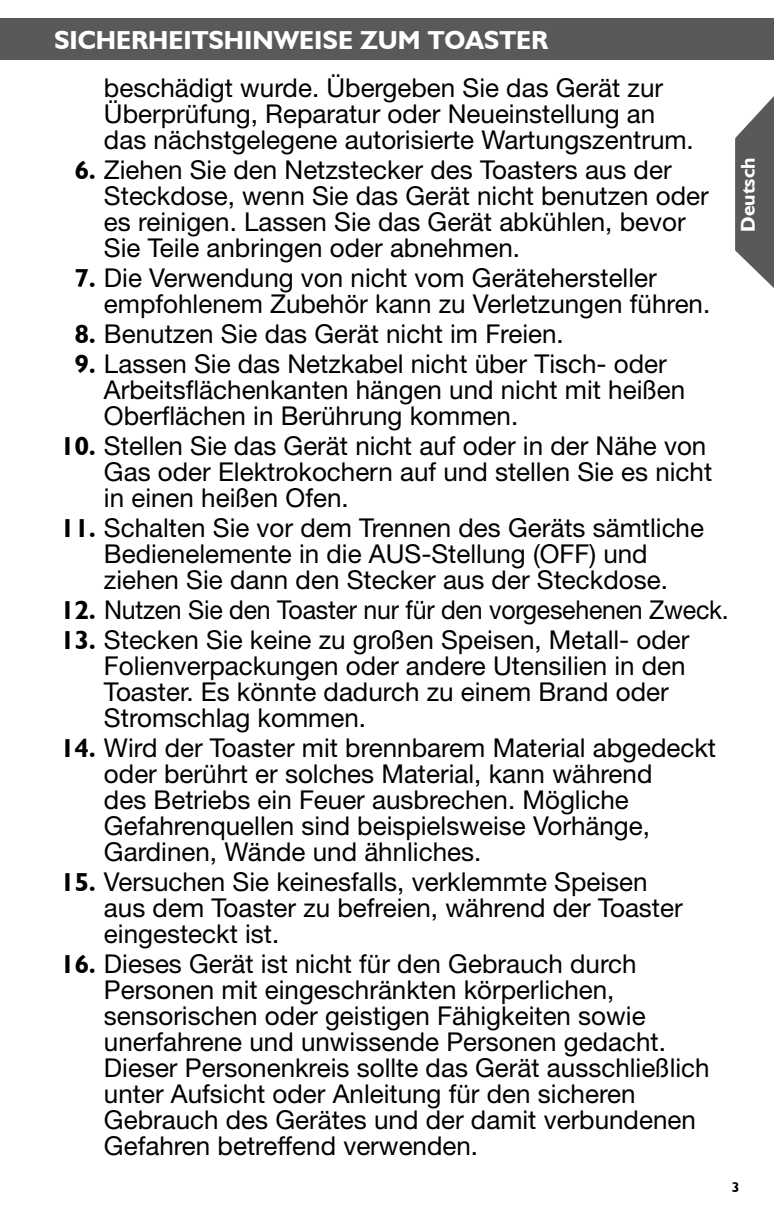
<style>
.page{position:relative;width:774px;height:1224px;background:#fff}
.page>*{position:absolute;margin:0;border:0;box-sizing:border-box;transform-origin:0 0}
.t1{font:26px/26px "Helvetica Neue LT Std";color:#000}
.t2{font:26px "Helvetica Neue LT Std";color:#000;scale:.96 1}
.t3{font:700 26px "Humanist 521 BT";color:#fff}
.t4{font:700 20px "Humanist 521 BT";color:#fff}
.t5{font:700 14px "Humanist 521 BT";color:#000}
.s1{font-family:"Humanist 521 BT";font-weight:700}
</style>
<div class="page">
<svg style="left:735px;top:96px;width:39px;height:192px"></svg>
<div style="left:0;top:18px;width:774px;height:42px;background:#58595b"></div>
<p class="t3" style="left:54px;top:24px;width:496px">SICHERHEITSHINWEISE ZUM TOASTER</p>
<p class="t1" style="left:104px;top:74px;width:591px">beschädigt wurde. Übergeben Sie das Gerät zur<br>Überprüfung, Reparatur oder Neueinstellung an das nächstgelegene autorisierte Wartungszentrum.</p>
<p class="t1" style="left:104px;top:156px;width:606px;text-indent:-29px"><span class="s1">6.</span> Ziehen Sie den Netzstecker des Toasters aus der Steckdose, wenn Sie das Gerät nicht benutzen oder es reinigen. Lassen Sie das Gerät abkühlen, bevor Sie Teile anbringen oder abnehmen.</p>
<p class="t1" style="left:104px;top:264px;width:608px;text-indent:-29px"><span class="s1">7.</span> Die Verwendung von nicht vom Gerätehersteller empfohlenem Zubehör kann zu Verletzungen führen.</p>
<p class="t1" style="left:75px;top:320px;width:491px"><span class="s1">8.</span> Benutzen Sie das Gerät nicht im Freien.</p>
<p class="t1" style="left:104px;top:350px;width:583px;text-indent:-29px"><span class="s1">9.</span> Lassen Sie das Netzkabel nicht über Tisch- oder<br>Arbeitsflächenkanten hängen und nicht mit heißen<br>Oberflächen in Berührung kommen.</p>
<p class="t1" style="left:104px;top:432px;width:610px;text-indent:-43px"><span class="s1">10.</span> Stellen Sie das Gerät nicht auf oder in der Nähe von<br>Gas oder Elektrokochern auf und stellen Sie es nicht in einen heißen Ofen.</p>
<p class="t1" style="left:61px;top:514px;width:645px;text-align:center"><span class="s1">11.</span> Schalten Sie vor dem Trennen des Geräts sämtliche<br>Bedienelemente in die AUS-Stellung (OFF) und<br>ziehen Sie dann den Stecker aus der Steckdose.</p>
<p class="t2" style="left:61px;top:594px;width:698px"><span class="s1">12.</span> Nutzen Sie den Toaster nur für den vorgesehenen Zweck.</p>
<p class="t1" style="left:104px;top:626px;width:587px;text-indent:-43px"><span class="s1">13.</span> Stecken Sie keine zu großen Speisen, Metall- oder Folienverpackungen oder andere Utensilien in den Toaster. Es könnte dadurch zu einem Brand oder Stromschlag kommen.</p>
<p class="t1" style="left:104px;top:734px;width:614px;text-indent:-43px"><span class="s1">14.</span> Wird der Toaster mit brennbarem Material abgedeckt oder berührt er solches Material, kann während<br>des Betriebs ein Feuer ausbrechen. Mögliche Gefahrenquellen sind beispielsweise Vorhänge, Gardinen, Wände und ähnliches.</p>
<p class="t1" style="left:104px;top:868px;width:580px;text-indent:-43px"><span class="s1">15.</span> Versuchen Sie keinesfalls, verklemmte Speisen aus dem Toaster zu befreien, während der Toaster eingesteckt ist.</p>
<p class="t1" style="left:104px;top:950px;width:607px;text-indent:-43px"><span class="s1">16.</span> Dieses Gerät ist nicht für den Gebrauch durch Personen mit eingeschränkten körperlichen, sensorischen oder geistigen Fähigkeiten sowie unerfahrene und unwissende Personen gedacht.<br>Dieser Personenkreis sollte das Gerät ausschließlich unter Aufsicht oder Anleitung für den sicheren Gebrauch des Gerätes und der damit verbundenen Gefahren betreffend verwenden.</p>
<p class="t4" style="left:736px;top:232px;width:76px;rotate:-90deg">Deutsch</p>
<p class="t5" style="left:732px;top:1178px;width:9px">3</p>
</div>
